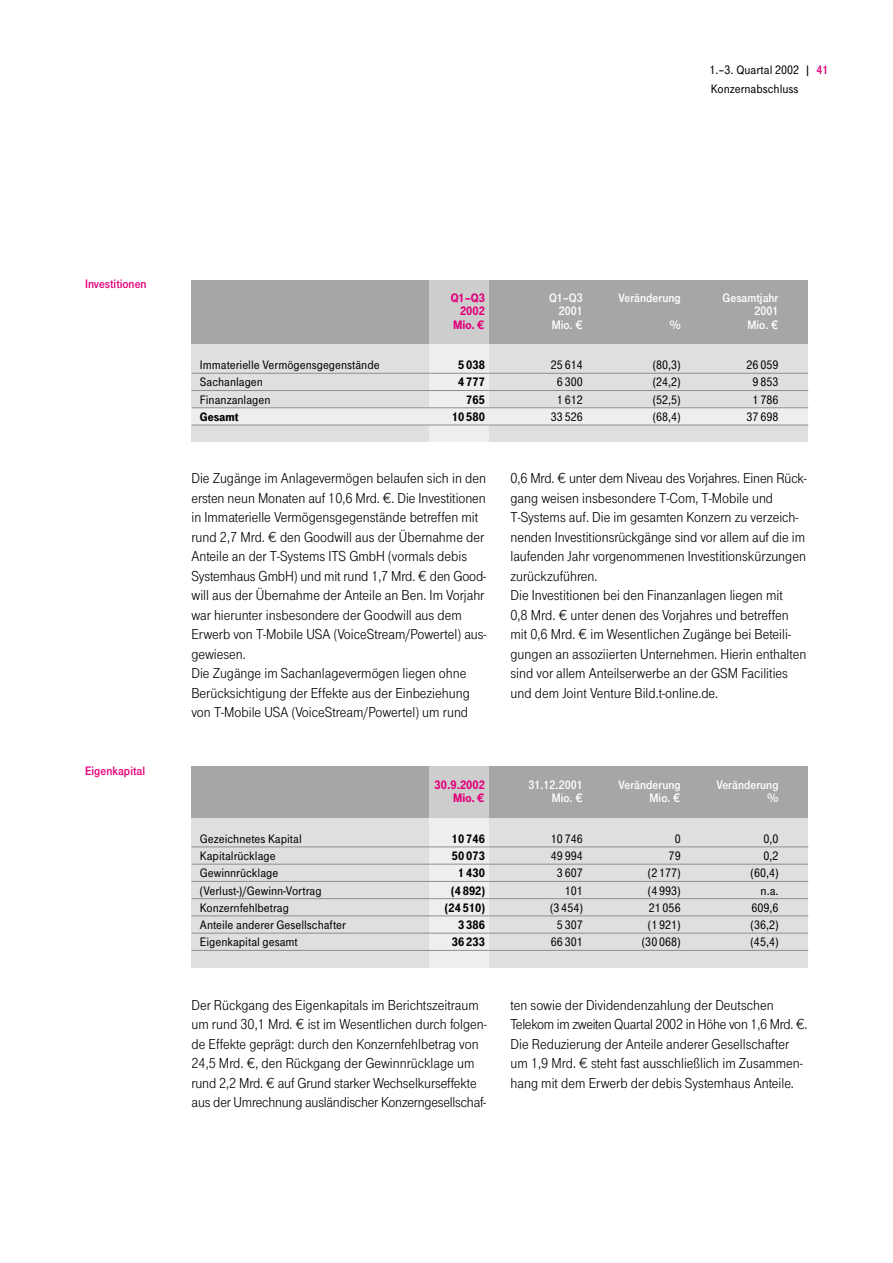
<style>
.page{position:relative;width:893px;height:1263px;background:#fff}
.page>*{position:absolute;margin:0;border:0;box-sizing:border-box;transform-origin:0 0}
.t1{font:15px/19.5px "Tele Grotesk Norm";color:#000}
.t2{font:12.75px/19.4px "Tele Grotesk Halb";color:#000}
.t3{font:12.75px "Tele Grotesk Fett";color:#fff}
.t4{font:12.75px "Tele Grotesk Ultr";color:#000}
.t5{font:12.75px "Tele Grotesk Ultr";color:#e3007a}
.t6{font:12.75px "Tele Grotesk Fett";color:#e3007a}
.s1{font-family:"Tele Grotesk Fett";color:#e3007a}
</style>
<div class="page">
<div style="left:191px;top:767px;width:617px;height:200px;background:#dfdfdf"></div>
<div style="left:191px;top:767px;width:617px;height:51px;background:#a6a6a6"></div>
<div style="left:429px;top:767px;width:60px;height:201px;background:#eee"></div>
<div style="left:429px;top:767px;width:60px;height:51px;background:#cdcdcd"></div>
<hr style="left:191px;top:847px;width:617px;height:1px;background:#8f8f8f">
<hr style="left:191px;top:864px;width:617px;height:1px;background:#8f8f8f">
<hr style="left:191px;top:881px;width:617px;height:1px;background:#8f8f8f">
<hr style="left:191px;top:898px;width:617px;height:1px;background:#8f8f8f">
<hr style="left:191px;top:916px;width:617px;height:1px;background:#8f8f8f">
<hr style="left:191px;top:933px;width:617px;height:1px;background:#8f8f8f">
<hr style="left:191px;top:950px;width:617px;height:1px;background:#8f8f8f">
<div style="left:191px;top:280px;width:617px;height:162px;background:#dfdfdf"></div>
<div style="left:191px;top:280px;width:617px;height:64px;background:#a6a6a6"></div>
<div style="left:429px;top:280px;width:60px;height:162px;background:#eee"></div>
<div style="left:429px;top:280px;width:60px;height:64px;background:#cdcdcd"></div>
<div style="left:191px;top:408px;width:617px;height:17px;background:#eee"></div>
<hr style="left:191px;top:373px;width:617px;height:1px;background:#8f8f8f">
<hr style="left:191px;top:390px;width:617px;height:1px;background:#8f8f8f">
<hr style="left:191px;top:407px;width:617px;height:1px;background:#8f8f8f">
<hr style="left:191px;top:425px;width:617px;height:1px;background:#8f8f8f">
<p class="t2" style="left:709px;top:61px;width:120px">1.–3. Quartal 2002 | <span class="s1">41<br></span>Konzernabschluss</p>
<p class="t6" style="left:85px;top:279px;width:63px">Investitionen</p>
<p class="t6" style="left:85px;top:766px;width:62px">Eigenkapital</p>
<p class="t5" style="left:450px;top:293px;width:36px">Q1–Q3</p>
<p class="t3" style="left:549px;top:293px;width:35px">Q1–Q3</p>
<p class="t3" style="left:618px;top:293px;width:64px">Veränderung</p>
<p class="t3" style="left:722px;top:293px;width:57px">Gesamtjahr</p>
<p class="t5" style="left:460px;top:306px;width:26px">2002</p>
<p class="t3" style="left:558px;top:306px;width:26px">2001</p>
<p class="t3" style="left:754px;top:306px;width:26px">2001</p>
<p class="t5" style="left:453px;top:320px;width:33px">Mio. €</p>
<p class="t3" style="left:551px;top:320px;width:33px">Mio. €</p>
<p class="t3" style="left:669px;top:320px;width:12px">%</p>
<p class="t3" style="left:747px;top:320px;width:33px">Mio. €</p>
<p class="t2" style="left:200px;top:356px;width:181px">Immaterielle Vermögensgegenstände</p>
<p class="t4" style="left:458px;top:360px;width:28px">5038</p>
<p class="t2" style="left:551px;top:356px;width:33px">25 614</p>
<p class="t2" style="left:652px;top:356px;width:29px">(80,3)</p>
<p class="t2" style="left:746px;top:356px;width:33px">26 059</p>
<p class="t2" style="left:200px;top:374px;width:64px">Sachanlagen</p>
<p class="t4" style="left:458px;top:377px;width:28px">4 777</p>
<p class="t2" style="left:557px;top:374px;width:27px">6 300</p>
<p class="t2" style="left:652px;top:374px;width:29px">(24,2)</p>
<p class="t2" style="left:752px;top:374px;width:27px">9 853</p>
<p class="t2" style="left:200px;top:391px;width:72px">Finanzanlagen</p>
<p class="t4" style="left:466px;top:395px;width:20px">765</p>
<p class="t2" style="left:557px;top:391px;width:27px">1 612</p>
<p class="t2" style="left:652px;top:391px;width:29px">(52,5)</p>
<p class="t2" style="left:752px;top:391px;width:27px">1 786</p>
<p class="t4" style="left:200px;top:412px;width:40px">Gesamt</p>
<p class="t4" style="left:452px;top:412px;width:34px">10 580</p>
<p class="t2" style="left:551px;top:408px;width:33px">33 526</p>
<p class="t2" style="left:652px;top:408px;width:29px">(68,4)</p>
<p class="t2" style="left:746px;top:408px;width:33px">37 698</p>
<p class="t1" style="left:191px;top:470px;width:296px">Die Zugänge im Anlagevermögen belaufen sich in den ersten neun Monaten auf 10,6 Mrd. €. Die Investitionen in Immaterielle Vermögensgegenstände betreffen mit rund 2,7 Mrd. € den Goodwill aus der Übernahme der Anteile an der T-Systems ITS GmbH (vormals debis Systemhaus GmbH) und mit rund 1,7 Mrd. € den Good&shy;will aus der Übernahme der Anteile an Ben. Im Vorjahr war hierunter insbesondere der Goodwill aus dem Erwerb von T-Mobile USA (VoiceStream/Powertel) aus&shy;gewiesen.<br>Die Zugänge im Sachanlagevermögen liegen ohne Berücksichtigung der Effekte aus der Einbeziehung von T-Mobile USA (VoiceStream/Powertel) um rund</p>
<p class="t1" style="left:510px;top:470px;width:298px">0,6 Mrd. € unter dem Niveau des Vorjahres. Einen Rück&shy;gang weisen insbesondere T-Com, T-Mobile und T-Systems auf. Die im gesamten Konzern zu verzeich&shy;nenden Investitionsrückgänge sind vor allem auf die im laufenden Jahr vorgenommenen Investitionskürzungen zurückzuführen.<br>Die Investitionen bei den Finanzanlagen liegen mit<br>0,8 Mrd. € unter denen des Vorjahres und betreffen mit 0,6 Mrd. € im Wesentlichen Zugänge bei Beteili&shy;gungen an assoziierten Unternehmen. Hierin enthalten sind vor allem Anteilserwerbe an der GSM Facilities und dem Joint Venture Bild.t-online.de.</p>
<p class="t5" style="left:434px;top:780px;width:52px">30.9.2002</p>
<p class="t3" style="left:528px;top:780px;width:56px">31.12.2001</p>
<p class="t3" style="left:618px;top:780px;width:64px">Veränderung</p>
<p class="t3" style="left:716px;top:780px;width:64px">Veränderung</p>
<p class="t5" style="left:453px;top:793px;width:33px">Mio. €</p>
<p class="t3" style="left:551px;top:793px;width:33px">Mio. €</p>
<p class="t3" style="left:649px;top:793px;width:33px">Mio. €</p>
<p class="t3" style="left:767px;top:793px;width:12px">%</p>
<p class="t2" style="left:200px;top:830px;width:103px">Gezeichnetes Kapital</p>
<p class="t4" style="left:452px;top:834px;width:34px">10 746</p>
<p class="t2" style="left:551px;top:830px;width:33px">10 746</p>
<p class="t2" style="left:674px;top:830px;width:8px">0</p>
<p class="t2" style="left:763px;top:830px;width:17px">0,0</p>
<p class="t2" style="left:200px;top:847px;width:77px">Kapitalrücklage</p>
<p class="t4" style="left:452px;top:851px;width:34px">50 073</p>
<p class="t2" style="left:551px;top:847px;width:33px">49 994</p>
<p class="t2" style="left:668px;top:847px;width:14px">79</p>
<p class="t2" style="left:763px;top:847px;width:17px">0,2</p>
<p class="t2" style="left:200px;top:865px;width:80px">Gewinnrücklage</p>
<p class="t4" style="left:458px;top:868px;width:28px">1 430</p>
<p class="t2" style="left:557px;top:865px;width:27px">3 607</p>
<p class="t2" style="left:648px;top:865px;width:34px">(2 177)</p>
<p class="t2" style="left:750px;top:865px;width:29px">(60,4)</p>
<p class="t2" style="left:200px;top:882px;width:123px">(Verlust-)/Gewinn-Vortrag</p>
<p class="t4" style="left:451px;top:886px;width:35px">(4 892)</p>
<p class="t2" style="left:564px;top:882px;width:20px">101</p>
<p class="t2" style="left:648px;top:882px;width:34px">(4 993)</p>
<p class="t2" style="left:760px;top:882px;width:19px">n.a.</p>
<p class="t2" style="left:200px;top:899px;width:91px">Konzernfehlbetrag</p>
<p class="t4" style="left:445px;top:903px;width:41px">(24 510)</p>
<p class="t2" style="left:550px;top:899px;width:34px">(3 454)</p>
<p class="t2" style="left:648px;top:899px;width:33px">21 056</p>
<p class="t2" style="left:751px;top:899px;width:29px">609,6</p>
<p class="t2" style="left:200px;top:916px;width:147px">Anteile anderer Gesellschafter</p>
<p class="t4" style="left:458px;top:920px;width:28px">3 386</p>
<p class="t2" style="left:557px;top:916px;width:27px">5 307</p>
<p class="t2" style="left:648px;top:916px;width:34px">(1 921)</p>
<p class="t2" style="left:750px;top:916px;width:29px">(36,2)</p>
<p class="t2" style="left:200px;top:934px;width:99px">Eigenkapital gesamt</p>
<p class="t4" style="left:452px;top:937px;width:34px">36 233</p>
<p class="t2" style="left:551px;top:934px;width:33px">66 301</p>
<p class="t2" style="left:642px;top:934px;width:40px">(30 068)</p>
<p class="t2" style="left:750px;top:934px;width:29px">(45,4)</p>
<p class="t1" style="left:191px;top:996px;width:297px">Der Rückgang des Eigenkapitals im Berichtszeitraum um rund 30,1 Mrd. € ist im Wesentlichen durch folgen&shy;de Effekte geprägt: durch den Konzernfehlbetrag von 24,5 Mrd. €, den Rückgang der Gewinnrücklage um rund 2,2 Mrd. € auf Grund starker Wechselkurseffekte aus der Umrechnung ausländischer Konzerngesellschaf-</p>
<p class="t1" style="left:510px;top:996px;width:298px">ten sowie der Dividendenzahlung der Deutschen Telekom im zweiten Quartal 2002 in Höhe von 1,6 Mrd. €.<br>Die Reduzierung der Anteile anderer Gesellschafter um 1,9 Mrd. € steht fast ausschließlich im Zusammen&shy;hang mit dem Erwerb der debis Systemhaus Anteile.</p>
</div>
